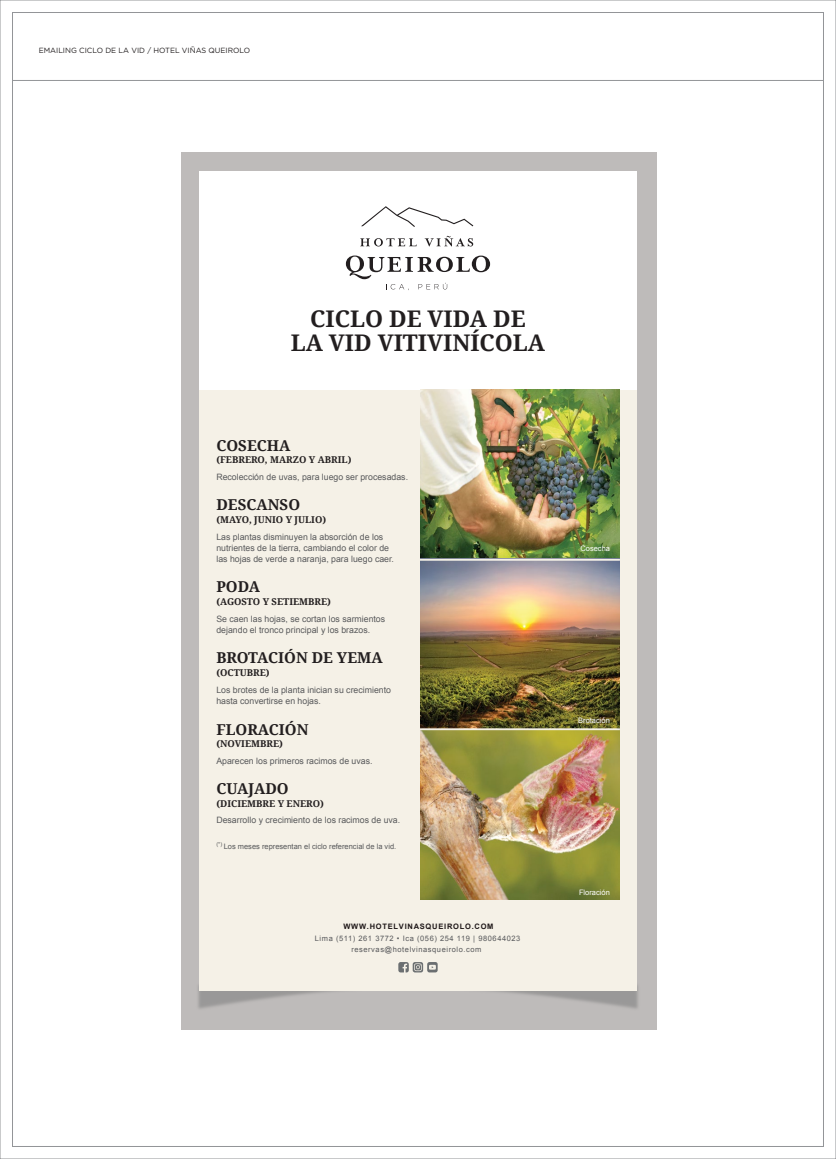
<style>
.page{position:relative;width:836px;height:1159px;background:#fff}
.page>*{position:absolute;margin:0;border:0;box-sizing:border-box;transform-origin:0 0}
.t1{font:700 22.94px/24.6px "Droid Serif";color:#221e1f;text-align:center}
.t2{font:700 15px "Droid Serif";color:#221e1f}
.t3{font:700 9.38px "Droid Serif";color:#221e1f}
.t4{font:8.75px/11.2px "Arial";color:#58595b}
.t5{font:7.5px "Arial";letter-spacing:.075em;color:#57585b}
.t6{font:7.5px "Arial";color:#58595b}
.t7{font:7.5px "Gotham";color:#221e1f}
.t8{font:700 7.5px "Arial";letter-spacing:.1em;color:#1e1718}
.t9{font:7.5px "Arial";color:#fff}
</style>
<div class="page">
<div style="left:181px;top:152px;width:475px;height:877px;background:#bebbba"></div>
<img style="left:181px;top:986px;width:202px;height:44px">
<img style="left:441px;top:962px;width:216px;height:68px">
<div style="left:199px;top:171px;width:438px;height:819px;background:#f5f1e7"></div>
<div style="left:199px;top:171px;width:438px;height:218px;background:#fff"></div>
<img style="left:420px;top:389px;width:199px;height:510px">
<hr style="left:420px;top:728px;width:200px;height:2px;background:#f5f1e7">
<hr style="left:420px;top:559px;width:200px;height:1px;background:#f5f1e7">
<svg style="left:398px;top:962px;width:39px;height:10px"></svg>
<svg style="left:361px;top:206px;width:112px;height:21px"></svg>
<svg style="left:346px;top:255px;width:144px;height:35px"></svg>
<svg style="left:360px;top:238px;width:56px;height:8px"></svg>
<svg style="left:424px;top:236px;width:49px;height:10px"></svg>
<hr style="left:13px;top:80px;width:810px;height:1px;background:#939598">
<p class="t7" style="left:39px;top:46px;width:213px">EMAILING CICLO DE LA VID / HOTEL VIÑAS QUEIROLO</p>
<h1 class="t1" style="left:291px;top:305px;width:256px">CICLO DE VIDA DE<br>LA VID VITIVINÍCOLA</h1>
<h2 class="t2" style="left:216px;top:435px;width:76px">COSECHA</h2>
<p class="t3" style="left:216px;top:453px;width:136px">(FEBRERO, MARZO Y ABRIL)</p>
<p class="t4" style="left:216px;top:472px;width:193px">Recolección de uvas, para luego ser procesadas.</p>
<h2 class="t2" style="left:216px;top:494px;width:85px">DESCANSO</h2>
<p class="t3" style="left:216px;top:512px;width:111px">(MAYO, JUNIO Y JULIO)</p>
<p class="t4" style="left:216px;top:531px;width:179px">Las plantas disminuyen la absorción de los nutrientes de la tierra, cambiando el color de las hojas de verde a naranja, para luego caer.</p>
<h2 class="t2" style="left:216px;top:576px;width:45px">PODA</h2>
<p class="t3" style="left:216px;top:594px;width:116px">(AGOSTO Y SETIEMBRE)</p>
<p class="t4" style="left:216px;top:613px;width:170px">Se caen las hojas, se cortan los sarmientos dejando el tronco principal y los brazos.</p>
<h2 class="t2" style="left:216px;top:647px;width:168px">BROTACIÓN DE YEMA</h2>
<p class="t3" style="left:216px;top:666px;width:55px">(OCTUBRE)</p>
<p class="t4" style="left:216px;top:684px;width:176px">Los brotes de la planta inician su crecimiento hasta convertirse en hojas.</p>
<h2 class="t2" style="left:216px;top:718px;width:94px">FLORACIÓN</h2>
<p class="t3" style="left:216px;top:737px;width:68px">(NOVIEMBRE)</p>
<p class="t4" style="left:216px;top:755px;width:158px">Aparecen los primeros racimos de uvas.</p>
<h2 class="t2" style="left:216px;top:778px;width:74px">CUAJADO</h2>
<p class="t3" style="left:216px;top:796px;width:109px">(DICIEMBRE Y ENERO)</p>
<p class="t6" style="left:216px;top:841px;width:181px"><sup>(*)</sup> Los meses representan el ciclo referencial de la vid.</p>
<p class="t4" style="left:216px;top:814px;width:185px">Desarrollo y crecimiento de los racimos de uva.</p>
<p class="t8" style="left:343px;top:921px;width:151px">WWW.HOTELVINASQUEIROLO.COM</p>
<p class="t5" style="left:351px;top:944px;width:131px">reservas@hotelvinasqueirolo.com</p>
<p class="t5" style="left:315px;top:933px;width:207px">Lima (511) 261 3772 • Ica (056) 254 119 | 980644023</p>
<p class="t9" style="left:580px;top:543px;width:31px">Cosecha</p>
<p class="t9" style="left:578px;top:715px;width:33px">Brotación</p>
<p class="t9" style="left:579px;top:887px;width:32px">Floración</p>
</div>
